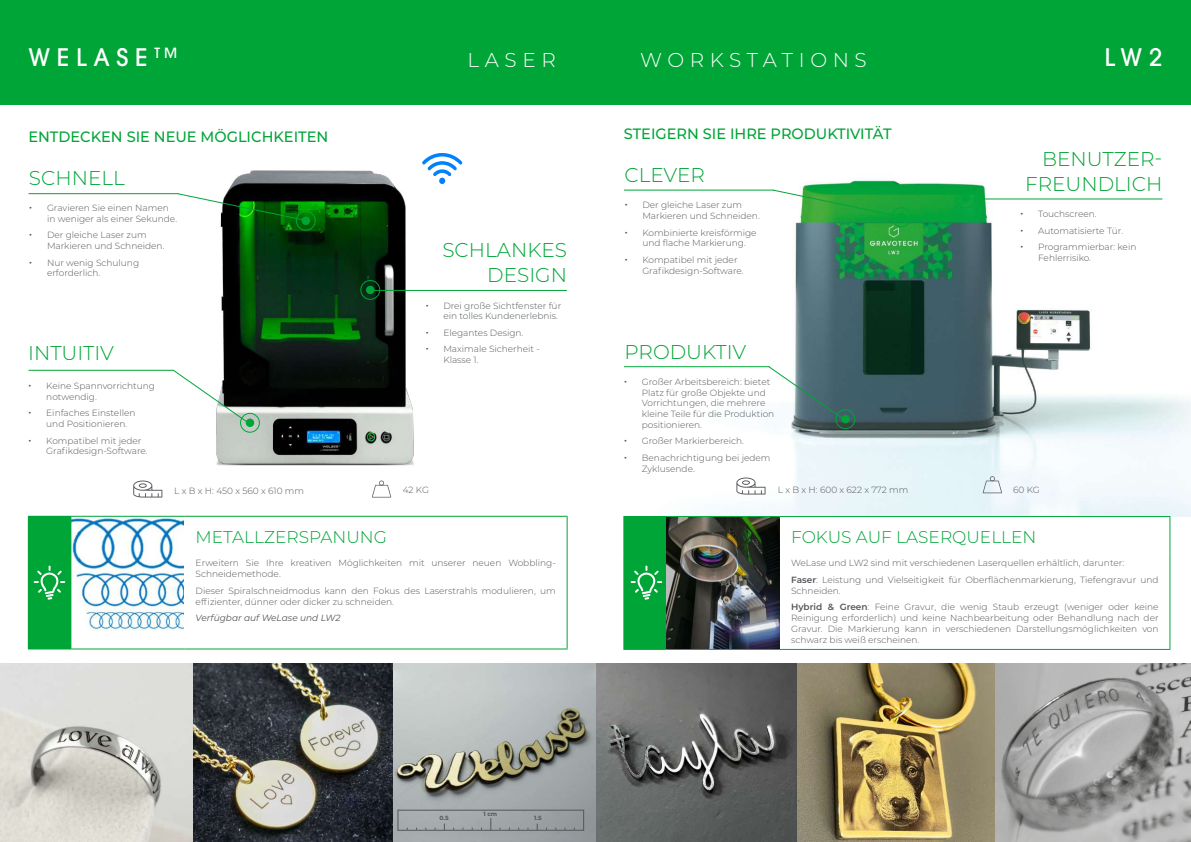
<style>
.page{position:relative;width:1191px;height:842px;background:#fff}
.page>*{position:absolute;margin:0;border:0;box-sizing:border-box;transform-origin:0 0}
.t1{font:500 24px "Avant Garde";letter-spacing:.28em;color:#fff}
.t2{font:300 20px/25px "Montserrat";color:#00a538;text-align:right}
.t3{font:300 20px "Montserrat";letter-spacing:.28em;color:#fff}
.t4{font:300 17px "Montserrat";color:#00a538}
.t5{font:500 15px "Montserrat";color:#00a538}
.t6{font:300 9px/10.8px "Montserrat";color:#54565a}
.t7{font:italic 9px "Montserrat";color:#54565a}
.t8{font:700 6px "Montserrat";color:#54565a}
.s1{font-weight:400;font-size:12px}
.s2{font-weight:600}
</style>
<div class="page">
<img style="left:43px;top:162px;width:524px;height:336px">
<img style="left:796px;top:663px;width:395px;height:179px">
<img style="left:0;top:663px;width:796px;height:179px">
<svg style="left:422px;top:153px;width:40px;height:31px"></svg>
<img style="left:71px;top:518px;width:113px;height:112px">
<hr style="left:29px;top:193px;width:149px;height:1px;background:#00a538">
<hr style="left:29px;top:370px;width:145px;height:1px;background:#00a538">
<hr style="left:373px;top:290px;width:193px;height:1px;background:#00a538">
<svg style="left:177px;top:193px;width:130px;height:29px"></svg>
<svg style="left:172px;top:369px;width:80px;height:57px"></svg>
<div style="left:302px;top:217px;width:7px;height:7px;background:#00a538;border-radius:50%"></div>
<div style="left:301px;top:217px;width:9px;height:8px;border:1px solid #00a538;border-radius:50%"></div>
<div style="left:296px;top:211px;width:20px;height:20px;border:1px solid #00a538;border-radius:50%"></div>
<div style="left:246px;top:419px;width:8px;height:7px;background:#00a538;border-radius:50%"></div>
<div style="left:246px;top:419px;width:8px;height:8px;border:1px solid #00a538;border-radius:50%"></div>
<div style="left:240px;top:413px;width:20px;height:20px;border:1px solid #00a538;border-radius:50%"></div>
<div style="left:366px;top:286px;width:8px;height:8px;background:#00a538;border-radius:50%"></div>
<div style="left:366px;top:286px;width:8px;height:8px;border:1px solid #00a538;border-radius:50%"></div>
<div style="left:360px;top:280px;width:20px;height:20px;border:1px solid #00a538;border-radius:50%"></div>
<div style="left:0;top:0;width:1191px;height:105px;background:#00a538"></div>
<img style="left:624px;top:180px;width:567px;height:337px">
<svg style="left:397px;top:810px;width:1px;height:21px"></svg>
<svg style="left:583px;top:811px;width:1px;height:19px"></svg>
<svg style="left:490px;top:818px;width:1px;height:12px"></svg>
<hr style="left:398px;top:810px;width:186px;height:1px;background:#54565a">
<hr style="left:398px;top:830px;width:186px;height:1px;background:#54565a">
<div style="left:28px;top:516px;width:43px;height:133px;background:#00a538"></div>
<hr style="left:184px;top:516px;width:383px;height:1px;background:#00a538">
<hr style="left:566px;top:517px;width:1px;height:36px;background:#00a538">
<hr style="left:566px;top:553px;width:1px;height:95px;background:#00a538">
<hr style="left:184px;top:648px;width:383px;height:1px;background:#00a538">
<hr style="left:71px;top:516px;width:113px;height:1px;background:#00a538">
<hr style="left:71px;top:648px;width:113px;height:1px;background:#00a538">
<svg style="left:34px;top:566px;width:31px;height:34px"></svg>
<hr style="left:624px;top:190px;width:149px;height:1px;background:#00a538">
<hr style="left:624px;top:366px;width:145px;height:1px;background:#00a538">
<hr style="left:969px;top:198px;width:193px;height:1px;background:#00a538">
<svg style="left:772px;top:189px;width:130px;height:29px"></svg>
<svg style="left:767px;top:365px;width:80px;height:57px"></svg>
<div style="left:897px;top:213px;width:8px;height:8px;background:#00a538;border-radius:50%"></div>
<div style="left:897px;top:213px;width:8px;height:8px;border:1px solid #00a538;border-radius:50%"></div>
<div style="left:891px;top:207px;width:20px;height:20px;border:1px solid #00a538;border-radius:50%"></div>
<div style="left:841px;top:415px;width:8px;height:8px;background:#00a538;border-radius:50%"></div>
<div style="left:841px;top:415px;width:8px;height:8px;border:1px solid #00a538;border-radius:50%"></div>
<div style="left:835px;top:409px;width:20px;height:20px;border:1px solid #00a538;border-radius:50%"></div>
<div style="left:962px;top:195px;width:7px;height:7px;background:#00a538;border-radius:50%"></div>
<div style="left:961px;top:194px;width:9px;height:9px;border:1px solid #00a538;border-radius:50%"></div>
<div style="left:955px;top:189px;width:20px;height:19px;border:1px solid #00a538;border-radius:50%"></div>
<div style="left:624px;top:516px;width:42px;height:133px;background:#00a538"></div>
<hr style="left:623px;top:516px;width:43px;height:1px;background:#00a538">
<hr style="left:623px;top:517px;width:1px;height:36px;background:#00a538">
<hr style="left:623px;top:553px;width:1px;height:96px;background:#00a538">
<hr style="left:623px;top:649px;width:43px;height:1px;background:#00a538">
<hr style="left:780px;top:516px;width:390px;height:1px;background:#00a538">
<hr style="left:1169px;top:517px;width:1px;height:36px;background:#00a538">
<hr style="left:1169px;top:553px;width:1px;height:96px;background:#00a538">
<hr style="left:780px;top:649px;width:390px;height:1px;background:#00a538">
<hr style="left:666px;top:516px;width:114px;height:1px;background:#00a538">
<hr style="left:666px;top:517px;width:1px;height:36px;background:#00a538">
<hr style="left:666px;top:553px;width:1px;height:96px;background:#00a538">
<hr style="left:666px;top:649px;width:114px;height:1px;background:#00a538">
<img style="left:667px;top:517px;width:113px;height:132px">
<svg style="left:630px;top:566px;width:32px;height:34px"></svg>
<svg style="left:133px;top:480px;width:29px;height:17px"></svg>
<svg style="left:372px;top:480px;width:19px;height:17px"></svg>
<svg style="left:736px;top:477px;width:29px;height:17px"></svg>
<svg style="left:982px;top:476px;width:20px;height:17px"></svg>
<h1 class="t1" style="left:28px;top:42px;width:150px">WELASE <sup>TM</sup></h1>
<h3 class="t5" style="left:28px;top:126px;width:301px">ENTDECKEN SIE NEUE MÖGLICHKEITEN</h3>
<h2 class="t2" style="left:29px;top:165px;width:97px">SCHNELL</h2>
<p class="t6" style="left:47px;top:202px;width:132px;text-indent:-18px"><span class="s1">•</span> Gravieren Sie einen Namen in weniger als einer Sekunde.</p>
<p class="t6" style="left:47px;top:229px;width:119px;text-indent:-18px"><span class="s1">•</span> Der gleiche Laser zum<br>Markieren und Schneiden.</p>
<p class="t6" style="left:47px;top:257px;width:94px;text-indent:-18px"><span class="s1">•</span> Nur wenig Schulung erforderlich.</p>
<h2 class="t2" style="left:28px;top:340px;width:87px">INTUITIV</h2>
<p class="t6" style="left:46px;top:380px;width:110px;text-indent:-18px"><span class="s1">•</span> Keine Spannvorrichtung notwendig.</p>
<p class="t6" style="left:46px;top:407px;width:91px;text-indent:-18px"><span class="s1">•</span> Einfaches Einstellen und Positionieren.</p>
<p class="t6" style="left:46px;top:435px;width:103px;text-indent:-18px"><span class="s1">•</span> Kompatibel mit jeder<br>Grafikdesign-Software.</p>
<h2 class="t3" style="left:467px;top:46px;width:90px">LASER</h2>
<h2 class="t3" style="left:640px;top:46px;width:228px">WORKSTATIONS</h2>
<h2 class="t2" style="left:442px;top:237px;width:126px">SCHLANKES<br>DESIGN</h2>
<p class="t6" style="left:443px;top:300px;width:119px;text-indent:-18px"><span class="s1">•</span> Drei große Sichtfenster für ein tolles Kundenerlebnis.</p>
<p class="t6" style="left:425px;top:327px;width:100px"><span class="s1">•</span> Elegantes Design.</p>
<p class="t6" style="left:443px;top:343px;width:98px;text-indent:-18px"><span class="s1">•</span> Maximale Sicherheit -<br>Klasse 1.</p>
<h3 class="t5" style="left:624px;top:123px;width:269px">STEIGERN SIE IHRE PRODUKTIVITÄT</h3>
<h2 class="t2" style="left:624px;top:162px;width:82px">CLEVER</h2>
<p class="t6" style="left:642px;top:199px;width:119px;text-indent:-18px"><span class="s1">•</span> Der gleiche Laser zum<br>Markieren und Schneiden.</p>
<p class="t6" style="left:642px;top:227px;width:116px;text-indent:-18px"><span class="s1">•</span> Kombinierte kreisförmige und flache Markierung.</p>
<p class="t6" style="left:642px;top:254px;width:103px;text-indent:-18px"><span class="s1">•</span> Kompatibel mit jeder<br>Grafikdesign-Software.</p>
<h2 class="t2" style="left:624px;top:338px;width:123px">PRODUKTIV</h2>
<p class="t6" style="left:642px;top:376px;width:134px;text-indent:-18px"><span class="s1">•</span> Großer Arbeitsbereich: bietet<br>Platz für große Objekte und<br>Vorrichtungen, die mehrere kleine Teile für die Produktion positionieren.</p>
<p class="t6" style="left:624px;top:436px;width:122px"><span class="s1">•</span> Großer Markierbereich.</p>
<p class="t6" style="left:642px;top:452px;width:130px;text-indent:-18px"><span class="s1">•</span> Benachrichtigung bei jedem<br>Zyklusende.</p>
<h1 class="t1" style="left:1104px;top:42px;width:59px">LW2</h1>
<h2 class="t2" style="left:1025px;top:145px;width:139px">BENUTZER-<br>FREUNDLICH</h2>
<p class="t6" style="left:1020px;top:208px;width:78px"><span class="s1">•</span> Touchscreen.</p>
<p class="t6" style="left:1020px;top:225px;width:105px"><span class="s1">•</span> Automatisierte Tür.</p>
<p class="t6" style="left:1038px;top:241px;width:100px;text-indent:-18px"><span class="s1">•</span> Programmierbar: kein<br>Fehlerrisiko.</p>
<p class="t6" style="left:174px;top:485px;width:131px">L x B x H: 450 x 560 x 610 mm</p>
<p class="t6" style="left:403px;top:485px;width:28px">42 KG</p>
<h3 class="t4" style="left:196px;top:525px;width:193px">METALLZERSPANUNG</h3>
<p class="t6" style="left:196px;top:557px;width:362px">Erweitern Sie Ihre kreativen Möglichkeiten mit unserer neuen Wobbling-<br>Schneidemethode.</p>
<p class="t6" style="left:196px;top:584px;width:361px">Dieser Spiralschneidmodus kann den Fokus des Laserstrahls modulieren, um effizienter, dünner oder dicker zu schneiden.</p>
<p class="t7" style="left:196px;top:612px;width:147px">Verfügbar auf WeLase und LW2</p>
<p class="t8" style="left:439px;top:814px;width:11px">0.5</p>
<p class="t8" style="left:483px;top:809px;width:15px">1 cm</p>
<p class="t8" style="left:534px;top:814px;width:9px">1.5</p>
<p class="t6" style="left:778px;top:485px;width:132px">L x B x H: 600 x 622 x 772 mm</p>
<p class="t6" style="left:1013px;top:484px;width:28px">60 KG</p>
<h3 class="t4" style="left:791px;top:526px;width:247px">FOKUS AUF LASERQUELLEN</h3>
<p class="t6" style="left:791px;top:554px;width:369px;line-height:16.7px">WeLase und LW2 sind mit verschiedenen Laserquellen erhältlich, darunter:<br><span class="s2">Faser</span>: Leistung und Vielseitigkeit für Oberflächenmarkierung, Tiefengravur und</p>
<p class="t6" style="left:791px;top:582px;width:369px;line-height:16.7px">Schneiden.<br><span class="s2">Hybrid &amp; Green</span>: Feine Gravur, die wenig Staub erzeugt (weniger oder keine</p>
<p class="t6" style="left:791px;top:612px;width:369px;text-align:justify">Reinigung erforderlich) und keine Nachbearbeitung oder Behandlung nach der Gravur. Die Markierung kann in verschiedenen Darstellungsmöglichkeiten von schwarz bis weiß erscheinen.</p>
</div>
